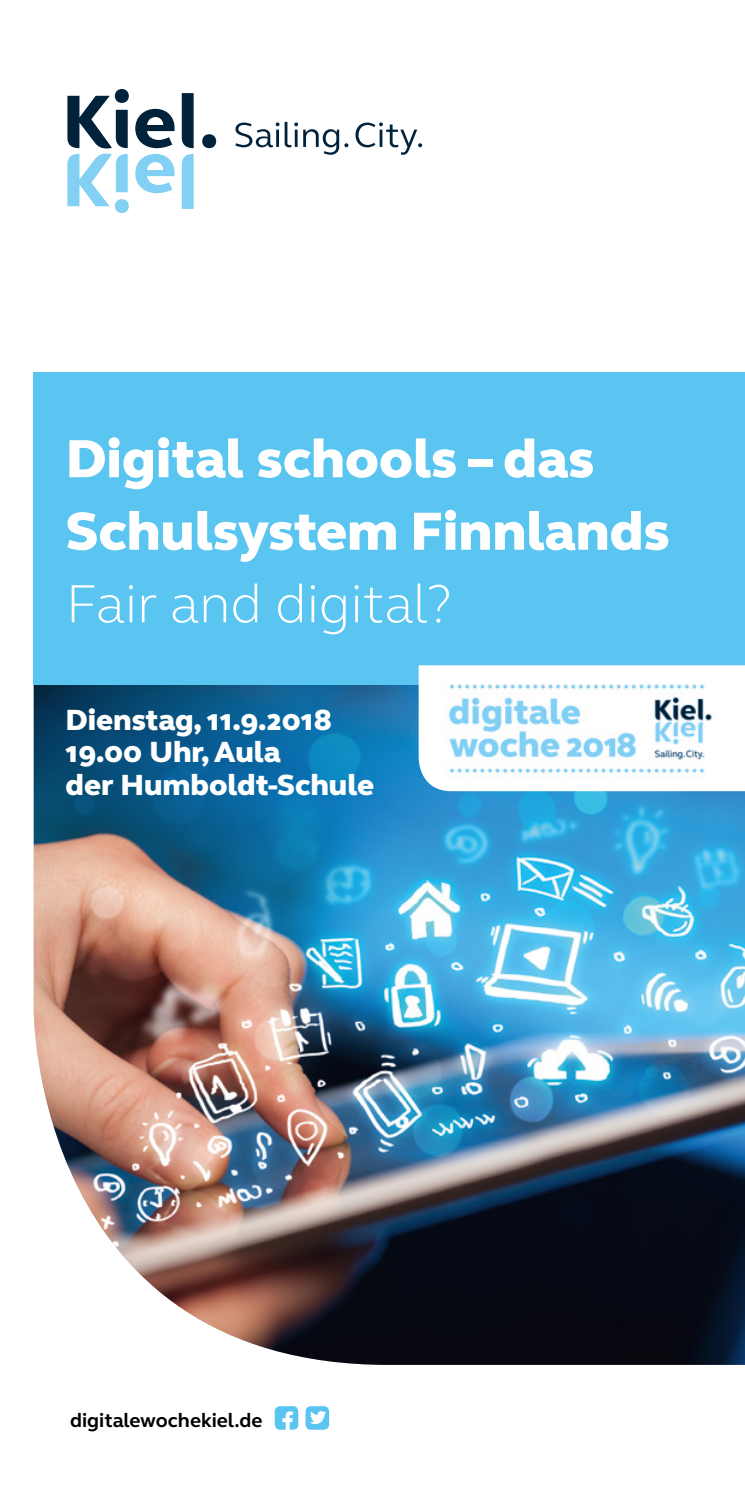
<style>
.page{position:relative;width:745px;height:1489px;background:#fff}
.page>*{position:absolute;margin:0;border:0;box-sizing:border-box;transform-origin:0 0}
.t1{font:800 55px/72.5px "FS Elliot Pro";color:#fff}
.t2{font:300 55px "FS Elliot Pro";color:#fff}
.t3{font:800 30px/32.5px "FS Elliot Pro";color:#fff}
.t4{font:700 20px "FS Elliot Pro";color:#000}
</style>
<div class="page">
<svg style="left:235px;top:122px;width:113px;height:33px"></svg>
<svg style="left:355px;top:122px;width:67px;height:33px"></svg>
<div style="left:115px;top:199px;width:14px;height:14px;background:#83d0f5;border-radius:50%"></div>
<svg style="left:135px;top:154px;width:39px;height:39px"></svg>
<svg style="left:182px;top:154px;width:11px;height:55px"></svg>
<div style="left:115px;top:89px;width:14px;height:14px;background:#00223b;border-radius:50%"></div>
<div style="left:202px;top:134px;width:14px;height:14px;background:#00223b;border-radius:50%"></div>
<svg style="left:135px;top:109px;width:39px;height:39px"></svg>
<svg style="left:182px;top:93px;width:11px;height:55px"></svg>
<svg style="left:67px;top:96px;width:61px;height:110px"></svg>
<img style="left:34px;top:684px;width:710px;height:680px">
<div style="left:34px;top:372px;width:710px;height:312px;background:#5bc5f2"></div>
<div style="left:305px;top:1405px;width:24px;height:24px;background:#5bc5f2;border-radius:5px"></div>
<svg style="left:310px;top:1411px;width:16px;height:12px"></svg>
<div style="left:274px;top:1405px;width:24px;height:24px;background:#5bc5f2;border-radius:5px"></div>
<svg style="left:282px;top:1411px;width:11px;height:18px"></svg>
<svg style="left:418px;top:665px;width:326px;height:126px"></svg>
<img style="left:437px;top:667px;width:304px;height:116px">
<h1 class="t1" style="left:66px;top:422px;width:605px">Digital schools – das<br>Schulsystem Finnlands</h1>
<h1 class="t2" style="left:66px;top:566px;width:387px">Fair and digital?</h1>
<p class="t3" style="left:66px;top:703px;width:309px">Dienstag, 11.9.2018<br>19.00 Uhr, Aula<br>der Humboldt-Schule</p>
<p class="t4" style="left:70px;top:1407px;width:194px">digitalewochekiel.de</p>
</div>
